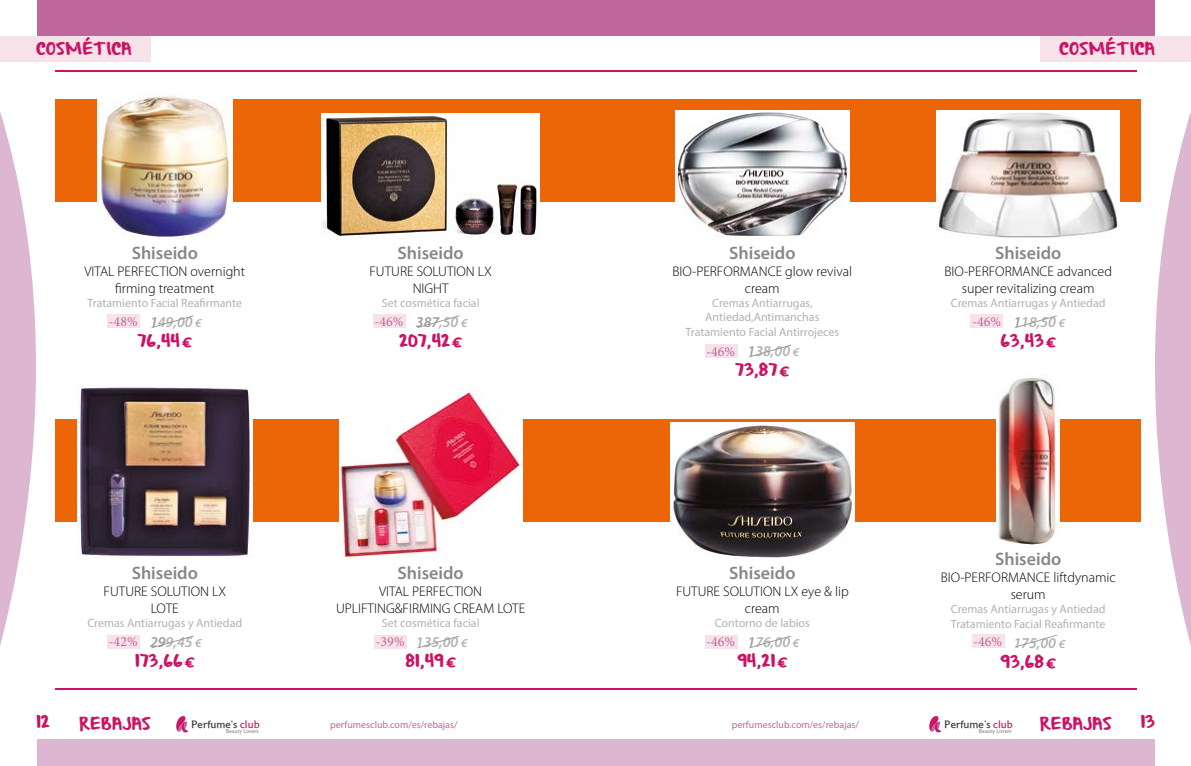
<style>
.page{position:relative;width:1191px;height:766px;background:#fff}
.page>*{position:absolute;margin:0;border:0;box-sizing:border-box;transform-origin:0 0}
.t1{font:600 18px "Myriad Pro";color:#878787}
.t2{font:italic 600 15px "Myriad Pro";color:#b3b2b2}
.t3{font:italic 600 15px "Myriad Pro";color:#9d9d9c}
.t4{font:300 14px/16.8px "Myriad Pro";color:#000;text-align:center}
.t5{font:14px "From Where You Are";color:#cb1366}
.t6{font:14px "Minion Pro";color:#bf669d}
.t7{font:14px "From Where You Are";letter-spacing:.02em;color:#cb1366}
.t8{font:12px/14.4px "Myriad Pro";color:#b3b2b2;text-align:center}
.t9{font:10.6px "Astoria Roman";color:#3b3a39}
.t10{font:10px "Myriad Pro";color:#bf669d}
.t11{font:5.6px "Astoria Roman";color:#89878a;scale:.95 1}
.s1{color:#9d9d9c}
.s2{font-size:12px}
.s3{font-size:10px}
.s4{color:#b3b2b2}
.s5{font-size:12px;color:#b3b2b2}
.s6{color:#c41766}
</style>
<div class="page">
<svg style="left:929px;top:716px;width:12px;height:16px"></svg>
<svg style="left:176px;top:716px;width:12px;height:16px"></svg>
<div style="left:36px;top:0;width:1118px;height:36px;background:#bf669d"></div>
<div style="left:36px;top:739px;width:1118px;height:26px;background:#ddb6d1"></div>
<svg style="left:0;top:112px;width:84px;height:534px"></svg>
<svg style="left:1155px;top:112px;width:36px;height:534px;fill:#ddb6d1"></svg>
<div style="left:55px;top:419px;width:540px;height:103px;background:#ec6608"></div>
<div style="left:55px;top:99px;width:540px;height:103px;background:#ec6608"></div>
<div style="left:595px;top:99px;width:546px;height:103px;background:#ec6608"></div>
<svg style="left:749px;top:344px;width:42px;height:14px"></svg>
<svg style="left:151px;top:315px;width:43px;height:13px"></svg>
<svg style="left:151px;top:635px;width:43px;height:14px"></svg>
<svg style="left:1014px;top:315px;width:43px;height:13px"></svg>
<svg style="left:417px;top:315px;width:43px;height:13px"></svg>
<div style="left:705px;top:344px;width:32px;height:14px;background:#f7e2e9"></div>
<div style="left:108px;top:314px;width:32px;height:14px;background:#f7e2e9"></div>
<div style="left:108px;top:634px;width:32px;height:14px;background:#f7e2e9"></div>
<div style="left:971px;top:314px;width:32px;height:14px;background:#f7e2e9"></div>
<div style="left:373px;top:314px;width:32px;height:14px;background:#f7e2e9"></div>
<svg style="left:749px;top:635px;width:42px;height:14px"></svg>
<div style="left:705px;top:634px;width:32px;height:14px;background:#f7e2e9"></div>
<svg style="left:1015px;top:634px;width:42px;height:14px"></svg>
<svg style="left:417px;top:635px;width:43px;height:14px"></svg>
<div style="left:972px;top:634px;width:32px;height:14px;background:#f7e2e9"></div>
<div style="left:374px;top:634px;width:32px;height:14px;background:#f7e2e9"></div>
<img style="left:675px;top:111px;width:175px;height:127px">
<img style="left:98px;top:94px;width:134px;height:143px">
<div style="left:595px;top:419px;width:546px;height:103px;background:#ec6608"></div>
<img style="left:937px;top:111px;width:182px;height:127px">
<img style="left:321px;top:113px;width:219px;height:125px">
<img style="left:670px;top:423px;width:184px;height:135px">
<img style="left:78px;top:386px;width:174px;height:172px">
<img style="left:997px;top:375px;width:62px;height:170px">
<img style="left:339px;top:388px;width:183px;height:170px">
<hr style="left:55px;top:688px;width:1081px;height:1px;background:#cb1366">
<hr style="left:55px;top:70px;width:1081px;height:2px;background:#cb1366">
<div style="left:1040px;top:36px;width:151px;height:25px;background:#f7e2e9"></div>
<div style="left:0;top:36px;width:151px;height:25px;background:#f7e2e9"></div>
<p class="t5" style="left:36px;top:42px;width:97px">COSMÉT ICA</p>
<p class="t5" style="left:1059px;top:42px;width:97px">COSMÉT ICA</p>
<p class="t1" style="left:132px;top:241px;width:68px">Shiseido</p>
<p class="t4" style="left:85px;top:263px;width:162px">VITAL PERFECTION overnight firming treatment</p>
<p class="t8" style="left:87px;top:295px;width:156px">Tratamiento Facial Reafirmante</p>
<p class="t2" style="left:150px;top:312px;width:53px"><span class="s1">1</span>49,00 <span class="s2">€</span></p>
<p class="t5" style="left:138px;top:334px;width:56px">76,44 <span class="s3">€</span></p>
<p class="t6" style="left:109px;top:312px;width:31px">-48%</p>
<p class="t1" style="left:397px;top:241px;width:68px">Shiseido</p>
<p class="t4" style="left:369px;top:263px;width:124px">FUTURE SOLUTION LX<br>NIGHT</p>
<p class="t8" style="left:382px;top:295px;width:99px">Set cosmética facial</p>
<p class="t3" style="left:416px;top:312px;width:53px">387<span class="s4">,50</span> <span class="s5">€</span></p>
<p class="t5" style="left:399px;top:334px;width:65px">207,42 <span class="s3">€</span></p>
<p class="t1" style="left:729px;top:241px;width:68px">Shiseido</p>
<p class="t4" style="left:672px;top:263px;width:181px">BIO-PERFORMANCE glow revival cream</p>
<p class="t8" style="left:685px;top:295px;width:155px">Cremas Antiarrugas,<br>Antiedad,Antimanchas<br>Tratamiento Facial Antirrojeces</p>
<p class="t2" style="left:747px;top:341px;width:53px"><span class="s1">1</span>38,00 <span class="s2">€</span></p>
<p class="t5" style="left:735px;top:362px;width:56px">73,87 <span class="s3">€</span></p>
<p class="t1" style="left:995px;top:241px;width:68px">Shiseido</p>
<p class="t4" style="left:944px;top:263px;width:169px">BIO-PERFORMANCE advanced super revitalizing cream</p>
<p class="t8" style="left:950px;top:295px;width:156px">Cremas Antiarrugas y Antiedad</p>
<p class="t2" style="left:1013px;top:312px;width:53px"><span class="s1">1</span>18,50 <span class="s2">€</span></p>
<p class="t5" style="left:1000px;top:334px;width:57px">63,43 <span class="s3">€</span></p>
<p class="t6" style="left:374px;top:312px;width:31px">-46%</p>
<p class="t6" style="left:972px;top:312px;width:31px">-46%</p>
<p class="t6" style="left:706px;top:342px;width:31px">-46%</p>
<p class="t1" style="left:132px;top:561px;width:68px">Shiseido</p>
<p class="t4" style="left:104px;top:583px;width:124px">FUTURE SOLUTION LX<br>LOTE</p>
<p class="t8" style="left:87px;top:615px;width:156px">Cremas Antiarrugas y Antiedad</p>
<p class="t2" style="left:150px;top:632px;width:53px"><span class="s1">29</span>9,45 <span class="s2">€</span></p>
<p class="t5" style="left:135px;top:654px;width:61px">173,66 <span class="s3">€</span></p>
<p class="t6" style="left:109px;top:632px;width:31px">-42%</p>
<p class="t1" style="left:995px;top:547px;width:68px">Shiseido</p>
<p class="t4" style="left:940px;top:569px;width:176px">BIO-PERFORMANCE liftdynamic serum</p>
<p class="t8" style="left:950px;top:602px;width:156px;text-align:left">Cremas Antiarrugas y Antiedad<br>Tratamiento Facial Reafirmante</p>
<p class="t2" style="left:1013px;top:633px;width:53px">175,00 <span class="s2">€</span></p>
<p class="t5" style="left:1000px;top:654px;width:57px">93,68 <span class="s3">€</span></p>
<p class="t1" style="left:397px;top:561px;width:68px">Shiseido</p>
<p class="t4" style="left:336px;top:583px;width:190px">VITAL PERFECTION<br>UPLIFTING&amp;FIRMING CREAM LOTE</p>
<p class="t8" style="left:382px;top:615px;width:99px">Set cosmética facial</p>
<p class="t2" style="left:416px;top:632px;width:53px">135,00 <span class="s2">€</span></p>
<p class="t5" style="left:405px;top:654px;width:52px">81,49 <span class="s3">€</span></p>
<p class="t1" style="left:729px;top:561px;width:68px">Shiseido</p>
<p class="t4" style="left:676px;top:583px;width:174px">FUTURE SOLUTION LX eye &amp; lip cream</p>
<p class="t8" style="left:714px;top:615px;width:97px">Contorno de labios</p>
<p class="t2" style="left:747px;top:632px;width:53px"><span class="s1">1</span>76,00 <span class="s2">€</span></p>
<p class="t5" style="left:737px;top:654px;width:51px">94,21 <span class="s3">€</span></p>
<p class="t6" style="left:375px;top:632px;width:31px">-39%</p>
<p class="t6" style="left:973px;top:632px;width:31px">-46%</p>
<p class="t6" style="left:706px;top:632px;width:31px">-46%</p>
<p class="t5" style="left:36px;top:715px;width:15px">12</p>
<p class="t7" style="left:79px;top:716px;width:73px">REBAJAS</p>
<p class="t9" style="left:191px;top:718px;width:70px">Perfume’s <span class="s6">club</span></p>
<p class="t11" style="left:226px;top:727px;width:36px">Beauty Lovers</p>
<p class="t10" style="left:330px;top:718px;width:129px">perfumesclub.com/es/rebajas/</p>
<p class="t10" style="left:731px;top:718px;width:129px">perfumesclub.com/es/rebajas/</p>
<p class="t9" style="left:944px;top:718px;width:70px">Perfume’s <span class="s6">club</span></p>
<p class="t11" style="left:979px;top:727px;width:36px">Beauty Lovers</p>
<p class="t7" style="left:1040px;top:716px;width:73px">REBAJAS</p>
<p class="t5" style="left:1140px;top:715px;width:16px">13</p>
</div>
